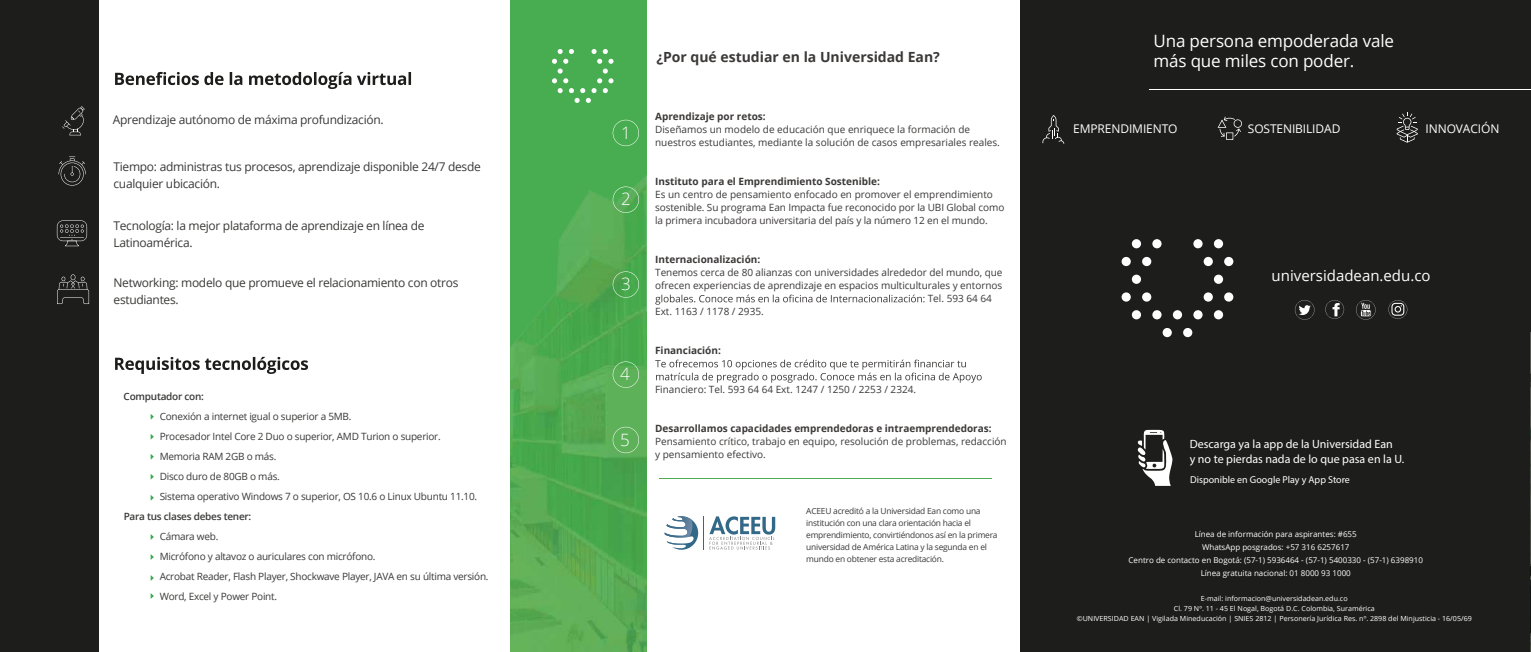
<style>
.page{position:relative;width:1531px;height:652px;background:#fff}
.page>*{position:absolute;margin:0;border:0;box-sizing:border-box;transform-origin:0 0}
.t1{font:17px/20.4px "Open Sans";letter-spacing:-.01em;color:#fff}
.t2{font:300 17px "Open Sans";color:#fff}
.t3{font:15px "Open Sans";color:#fff}
.t4{font:700 14px "Open Sans";color:#3b3938}
.t5{font:12px/17px "Open Sans";letter-spacing:-.025em;color:#3a3938}
.t6{font:12px/14.4px "Myriad Pro";color:#fff}
.t7{font:12px "Open Sans";letter-spacing:-.01em;color:#fff}
.t8{font:10px/13px "Open Sans";color:#3b3938}
.t9{font:10px/20px "Open Sans";letter-spacing:-.025em;color:#3a3938}
.t10{font:700 10px "Open Sans";color:#3b3938}
.t11{font:600 10px "Open Sans";letter-spacing:-.025em;color:#3a3938}
.t12{font:10px "Myriad Pro";color:#fff}
.t13{font:8.4px/12px "Open Sans";letter-spacing:-.025em;color:#3b3938}
.t14{font:8px/13px "Open Sans";color:#fff;text-align:center}
.t15{font:7px/10px "Open Sans";color:#fff;text-align:center}
</style>
<div class="page">
<div style="left:1020px;top:0;width:511px;height:652px;background:#1d1d1b"></div>
<img style="left:1530px;top:333px;width:1px;height:67px">
<img style="left:1530px;top:399px;width:1px;height:67px">
<img style="left:1530px;top:466px;width:1px;height:134px">
<img style="left:1530px;top:599px;width:1px;height:53px">
<svg style="left:1137px;top:429px;width:36px;height:57px"></svg>
<div style="left:1173px;top:310px;width:9px;height:9px;background:#fff;border-radius:50%"></div>
<svg style="left:1203px;top:292px;width:10px;height:10px"></svg>
<div style="left:1203px;top:257px;width:10px;height:9px;background:#fff;border-radius:50%"></div>
<div style="left:1142px;top:257px;width:9px;height:9px;background:#fff;border-radius:50%"></div>
<div style="left:1142px;top:292px;width:9px;height:10px;background:#fff;border-radius:50%"></div>
<div style="left:1132px;top:275px;width:9px;height:9px;background:#fff;border-radius:50%"></div>
<div style="left:1193px;top:239px;width:9px;height:9px;background:#fff;border-radius:50%"></div>
<div style="left:1214px;top:275px;width:9px;height:9px;background:#fff;border-radius:50%"></div>
<div style="left:1152px;top:239px;width:9px;height:9px;background:#fff;border-radius:50%"></div>
<div style="left:1193px;top:310px;width:9px;height:9px;background:#fff;border-radius:50%"></div>
<div style="left:1152px;top:310px;width:9px;height:9px;background:#fff;border-radius:50%"></div>
<div style="left:1214px;top:239px;width:9px;height:9px;background:#fff;border-radius:50%"></div>
<div style="left:1224px;top:257px;width:9px;height:9px;background:#fff;border-radius:50%"></div>
<div style="left:1224px;top:292px;width:9px;height:10px;background:#fff;border-radius:50%"></div>
<div style="left:1162px;top:328px;width:10px;height:9px;background:#fff;border-radius:50%"></div>
<div style="left:1183px;top:328px;width:9px;height:9px;background:#fff;border-radius:50%"></div>
<div style="left:1214px;top:310px;width:9px;height:9px;background:#fff;border-radius:50%"></div>
<div style="left:1121px;top:257px;width:10px;height:9px;background:#fff;border-radius:50%"></div>
<div style="left:1132px;top:239px;width:9px;height:9px;background:#fff;border-radius:50%"></div>
<div style="left:1132px;top:310px;width:9px;height:9px;background:#fff;border-radius:50%"></div>
<svg style="left:1121px;top:292px;width:10px;height:10px"></svg>
<svg style="left:1356px;top:300px;width:19px;height:20px"></svg>
<svg style="left:1295px;top:300px;width:19px;height:20px"></svg>
<svg style="left:1325px;top:300px;width:19px;height:19px"></svg>
<svg style="left:1388px;top:300px;width:19px;height:19px"></svg>
<hr style="left:1149px;top:90px;width:381px;height:1px;background:#fff">
<svg style="left:1217px;top:117px;width:25px;height:23px"></svg>
<svg style="left:1396px;top:112px;width:21px;height:31px"></svg>
<svg style="left:1042px;top:115px;width:22px;height:29px"></svg>
<div style="left:510px;top:0;width:136px;height:652px;background:#48ad50"></div>
<img style="left:646px;top:175px;width:1px;height:477px">
<img style="left:559px;top:177px;width:87px;height:67px">
<img style="left:556px;top:244px;width:90px;height:408px">
<img style="left:526px;top:292px;width:30px;height:360px">
<img style="left:510px;top:337px;width:16px;height:315px">
<svg style="left:552px;top:49px;width:61px;height:54px"></svg>
<hr style="left:659px;top:478px;width:333px;height:1px;background:#49ad50">
<svg style="left:613px;top:120px;width:26px;height:26px"></svg>
<svg style="left:613px;top:187px;width:26px;height:26px"></svg>
<svg style="left:613px;top:271px;width:26px;height:27px"></svg>
<svg style="left:613px;top:361px;width:26px;height:27px"></svg>
<svg style="left:613px;top:427px;width:26px;height:26px"></svg>
<svg style="left:655px;top:295px;width:269px;height:10px"></svg>
<svg style="left:655px;top:360px;width:326px;height:23px"></svg>
<hr style="left:704px;top:516px;width:1px;height:34px;background:#326888">
<svg style="left:709px;top:516px;width:66px;height:34px"></svg>
<svg style="left:665px;top:516px;width:33px;height:34px"></svg>
<img style="left:667px;top:541px;width:14px;height:4px">
<div style="left:0;top:0;width:99px;height:652px;background:#1d1d1b"></div>
<svg style="left:115px;top:72px;width:296px;height:17px"></svg>
<svg style="left:115px;top:357px;width:193px;height:17px"></svg>
<svg style="left:151px;top:414px;width:3px;height:6px"></svg>
<svg style="left:151px;top:434px;width:3px;height:6px"></svg>
<svg style="left:151px;top:454px;width:3px;height:6px"></svg>
<svg style="left:151px;top:474px;width:3px;height:6px"></svg>
<svg style="left:151px;top:495px;width:3px;height:6px"></svg>
<svg style="left:151px;top:534px;width:3px;height:6px"></svg>
<svg style="left:151px;top:554px;width:3px;height:6px"></svg>
<svg style="left:151px;top:575px;width:3px;height:6px"></svg>
<svg style="left:151px;top:593px;width:3px;height:6px"></svg>
<svg style="left:62px;top:106px;width:22px;height:29px"></svg>
<svg style="left:59px;top:157px;width:27px;height:29px"></svg>
<svg style="left:57px;top:220px;width:30px;height:26px"></svg>
<svg style="left:57px;top:274px;width:32px;height:30px"></svg>
<p class="t5" style="left:113px;top:111px;width:272px">Aprendizaje autónomo de máxima profundización.</p>
<p class="t5" style="left:114px;top:158px;width:369px">Tiempo: administras tus procesos, aprendizaje disponible 24/7 desde cualquier ubicación.</p>
<p class="t5" style="left:114px;top:216px;width:313px">Tecnología: la mejor plataforma de aprendizaje en línea de<br>Latinoamérica.</p>
<p class="t5" style="left:114px;top:274px;width:346px">Networking: modelo que promueve el relacionamiento con otros estudiantes.</p>
<p class="t11" style="left:124px;top:390px;width:82px">Computador con:</p>
<p class="t9" style="left:160px;top:406px;width:319px">Conexión a internet igual o superior a 5MB.<br>Procesador Intel Core 2 Duo o superior, AMD Turion o superior.<br>Memoria RAM 2GB o más.<br>Disco duro de 80GB o más.<br>Sistema operativo Windows 7 o superior, OS 10.6 o Linux Ubuntu 11.10.</p>
<p class="t11" style="left:124px;top:510px;width:129px">Para tus clases debes tener:</p>
<p class="t9" style="left:160px;top:526px;width:330px">Cámara web.<br>Micrófono y altavoz o auriculares con micrófono.<br>Acrobat Reader, Flash Player, Shockwave Player, JAVA en su última versión.<br>Word, Excel y Power Point.</p>
<h1 class="t2" style="left:621px;top:121px;width:11px">1</h1>
<h1 class="t2" style="left:621px;top:188px;width:11px">2</h1>
<h1 class="t2" style="left:621px;top:272px;width:11px">3</h1>
<h1 class="t2" style="left:620px;top:362px;width:11px">4</h1>
<h1 class="t2" style="left:620px;top:428px;width:11px">5</h1>
<h3 class="t4" style="left:656px;top:47px;width:285px">¿Por qué estudiar en la Universidad Ean?</h3>
<p class="t10" style="left:655px;top:110px;width:112px">Aprendizaje por retos:</p>
<p class="t8" style="left:655px;top:123px;width:346px">Diseñamos un modelo de educación que enriquece la formación de nuestros estudiantes, mediante la solución de casos empresariales reales.</p>
<p class="t10" style="left:655px;top:175px;width:226px">Instituto para el Emprendimiento Sostenible:</p>
<p class="t8" style="left:655px;top:188px;width:351px">Es un centro de pensamiento enfocado en promover el emprendimiento sostenible. Su programa Ean Impacta fue reconocido por la UBI Global como la primera incubadora universitaria del país y la número 12 en el mundo.</p>
<p class="t10" style="left:655px;top:253px;width:107px">Internacionalización:</p>
<p class="t8" style="left:655px;top:266px;width:349px">Tenemos cerca de 80 alianzas con universidades alrededor del mundo, que</p>
<p class="t8" style="left:655px;top:279px;width:349px">ofrecen experiencias de aprendizaje en espacios multiculturales y entornos</p>
<p class="t8" style="left:928px;top:292px;width:66px">Tel. 593 64 64</p>
<p class="t8" style="left:655px;top:305px;width:110px">Ext. 1163 / 1178 / 2935.</p>
<p class="t10" style="left:655px;top:344px;width:67px">Financiación:</p>
<p class="t8" style="left:655px;top:383px;width:262px">Financiero: Tel. 593 64 64 Ext. 1247 / 1250 / 2253 / 2324.</p>
<p class="t10" style="left:655px;top:422px;width:338px">Desarrollamos capacidades emprendedoras e intraemprendedoras:</p>
<p class="t8" style="left:655px;top:435px;width:353px">Pensamiento crítico, trabajo en equipo, resolución de problemas, redacción y pensamiento efectivo.</p>
<p class="t13" style="left:806px;top:504px;width:193px">ACEEU acreditó a la Universidad Ean como una institución con una clara orientación hacia el emprendimiento, convirtiéndonos así en la primera universidad de América Latina y la segunda en el mundo en obtener esta acreditación.</p>
<h1 class="t1" style="left:1153px;top:30px;width:242px">Una persona empoderada vale más que miles con poder.</h1>
<p class="t7" style="left:1073px;top:120px;width:106px">EMPRENDIMIENTO</p>
<p class="t7" style="left:1248px;top:120px;width:94px">SOSTENIBILIDAD</p>
<p class="t7" style="left:1425px;top:120px;width:75px">INNOVACIÓN</p>
<h2 class="t3" style="left:1271px;top:265px;width:160px">universidadean.edu.co</h2>
<p class="t6" style="left:1190px;top:437px;width:216px">Descarga ya la app de la Universidad Ean<br>y no te pierdas nada de lo que pasa en la U.</p>
<p class="t12" style="left:1190px;top:473px;width:161px">Disponible en Google Play y App Store</p>
<p class="t14" style="left:1128px;top:527px;width:296px">Línea de información para aspirantes: #655<br>WhatsApp posgrados: +57 316 6257617<br>Centro de contacto en Bogotá: (57-1) 5936464 - (57-1) 5400330 - (57-1) 6398910<br>Línea gratuita nacional: 01 8000 93 1000</p>
<p class="t15" style="left:1077px;top:593px;width:397px">E-mail: informacion@universidadean.edu.co<br>Cl. 79 Nº. 11 - 45 El Nogal, Bogotá D.C. Colombia, Suramérica<br>©UNIVERSIDAD EAN | Vigilada Mineducación | SNIES 2812 | Personería Jurídica Res. nº. 2898 del Minjusticia - 16/05/69</p>
</div>
